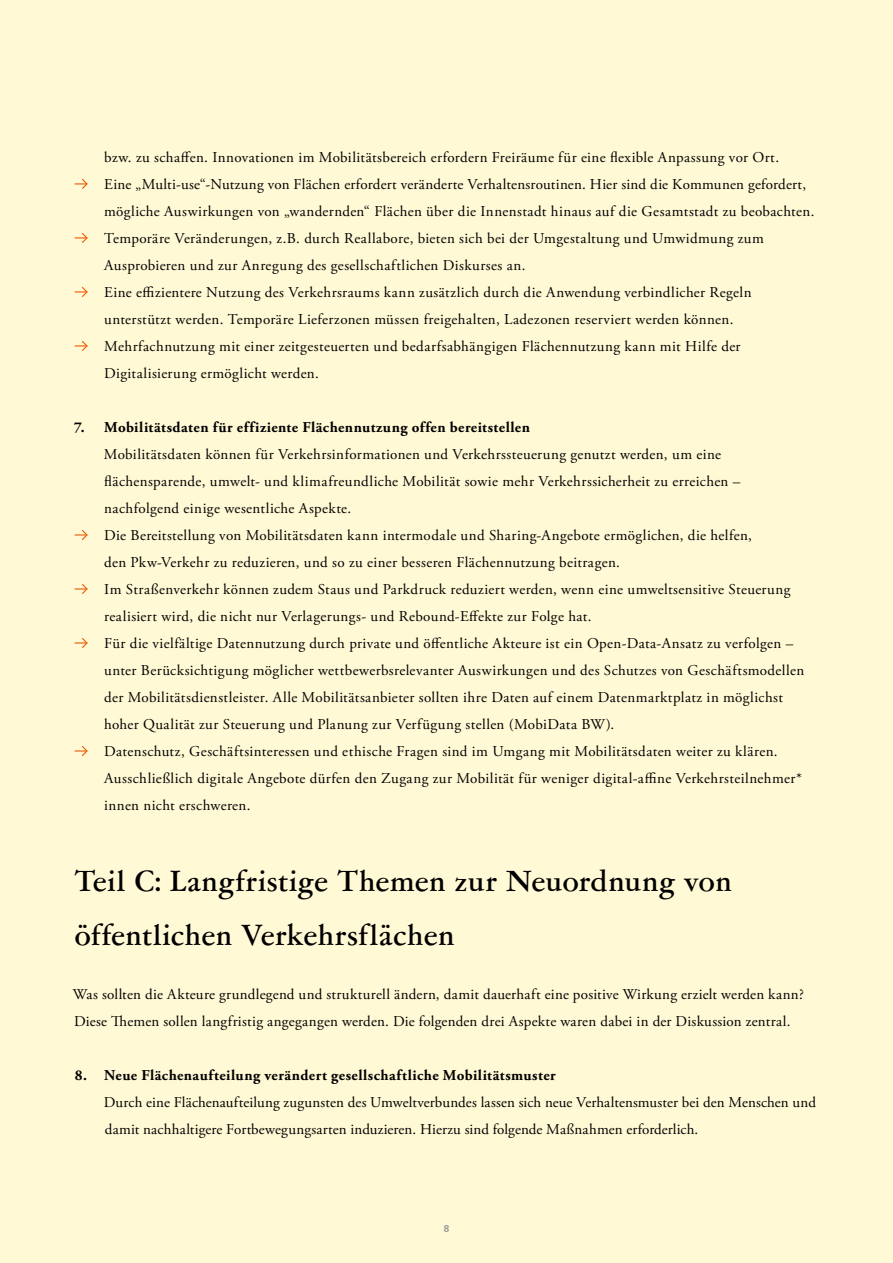
<style>
.page{position:relative;width:893px;height:1263px;background:#fff9d5}
.page>*{position:absolute;margin:0;border:0;box-sizing:border-box;transform-origin:0 0}
.t1{font:500 30px/54px "Garamont Amst EFOP";letter-spacing:.015em;color:#000}
.t2{font:15px/27px "Adobe Garamond Pro";letter-spacing:.02em;color:#000}
.t3{font:700 15px "Adobe Garamond Pro";letter-spacing:.03em;color:#000}
.t4{font:700 9.9px "Univers LT";color:#9d9d9c}
</style>
<div class="page">
<svg style="left:75px;top:179px;width:13px;height:10px"></svg>
<svg style="left:75px;top:233px;width:13px;height:10px"></svg>
<svg style="left:75px;top:287px;width:13px;height:10px"></svg>
<svg style="left:75px;top:341px;width:13px;height:10px"></svg>
<svg style="left:75px;top:530px;width:13px;height:10px"></svg>
<svg style="left:75px;top:584px;width:13px;height:10px"></svg>
<svg style="left:75px;top:638px;width:13px;height:10px"></svg>
<svg style="left:75px;top:746px;width:13px;height:10px"></svg>
<p class="t2" style="left:104px;top:144px;width:712px">bzw. zu schaffen. Innovationen im Mobilitätsbereich erfordern Freiräume für eine flexible Anpassung vor Ort.<br>Eine „Multi-use“-Nutzung von Flächen erfordert veränderte Verhaltensroutinen. Hier sind die Kommunen gefordert, mögliche Auswirkungen von „wandernden“ Flächen über die Innenstadt hinaus auf die Gesamtstadt zu beobachten.<br>Temporäre Veränderungen, z.B. durch Reallabore, bieten sich bei der Umgestaltung und Umwidmung zum Ausprobieren und zur Anregung des gesellschaftlichen Diskurses an.<br>Eine effizientere Nutzung des Verkehrsraums kann zusätzlich durch die Anwendung verbindlicher Regeln unterstützt werden. Temporäre Lieferzonen müssen freigehalten, Ladezonen reserviert werden können.<br>Mehrfachnutzung mit einer zeitgesteuerten und bedarfsabhängigen Flächennutzung kann mit Hilfe der Digitalisierung ermöglicht werden.</p>
<p class="t3" style="left:74px;top:419px;width:457px">7. Mobilitätsdaten für effiziente Flächennutzung offen bereitstellen</p>
<p class="t2" style="left:104px;top:441px;width:702px">Mobilitätsdaten können für Verkehrsinformationen und Verkehrssteuerung genutzt werden, um eine flächensparende, umwelt- und klimafreundliche Mobilität sowie mehr Verkehrssicherheit zu erreichen – nachfolgend einige wesentliche Aspekte.<br>Die Bereitstellung von Mobilitätsdaten kann intermodale und Sharing-Angebote ermöglichen, die helfen,<br>den Pkw-Verkehr zu reduzieren, und so zu einer besseren Flächennutzung beitragen.<br>Im Straßenverkehr können zudem Staus und Parkdruck reduziert werden, wenn eine umweltsensitive Steuerung realisiert wird, die nicht nur Verlagerungs- und Rebound-Effekte zur Folge hat.<br>Für die vielfältige Datennutzung durch private und öffentliche Akteure ist ein Open-Data-Ansatz zu verfolgen – unter Berücksichtigung möglicher wettbewerbsrelevanter Auswirkungen und des Schutzes von Geschäftsmodellen der Mobilitätsdienstleister. Alle Mobilitätsanbieter sollten ihre Daten auf einem Datenmarktplatz in möglichst hoher Qualität zur Steuerung und Planung zur Verfügung stellen (MobiData BW).<br>Datenschutz, Geschäftsinteressen und ethische Fragen sind im Umgang mit Mobilitätsdaten weiter zu klären.<br>Ausschließlich digitale Angebote dürfen den Zugang zur Mobilität für weniger digital-affine Verkehrsteilnehmer* innen nicht erschweren.</p>
<h1 class="t1" style="left:74px;top:855px;width:659px">Teil C: Langfristige Themen zur Neuordnung von öffentlichen Verkehrsflächen</h1>
<p class="t2" style="left:73px;top:981px;width:732px">Was sollten die Akteure grundlegend und strukturell ändern, damit dauerhaft eine positive Wirkung erzielt werden kann?<br>Diese Themen sollen langfristig angegangen werden. Die folgenden drei Aspekte waren dabei in der Diskussion zentral.</p>
<p class="t3" style="left:75px;top:1067px;width:482px">8. Neue Flächenaufteilung verändert gesellschaftliche Mobilitätsmuster</p>
<p class="t2" style="left:104px;top:1089px;width:714px">Durch eine Flächenaufteilung zugunsten des Umweltverbundes lassen sich neue Verhaltensmuster bei den Menschen und damit nachhaltigere Fortbewegungsarten induzieren. Hierzu sind folgende Maßnahmen erforderlich.</p>
<p class="t4" style="left:444px;top:1223px;width:7px">8</p>
</div>
